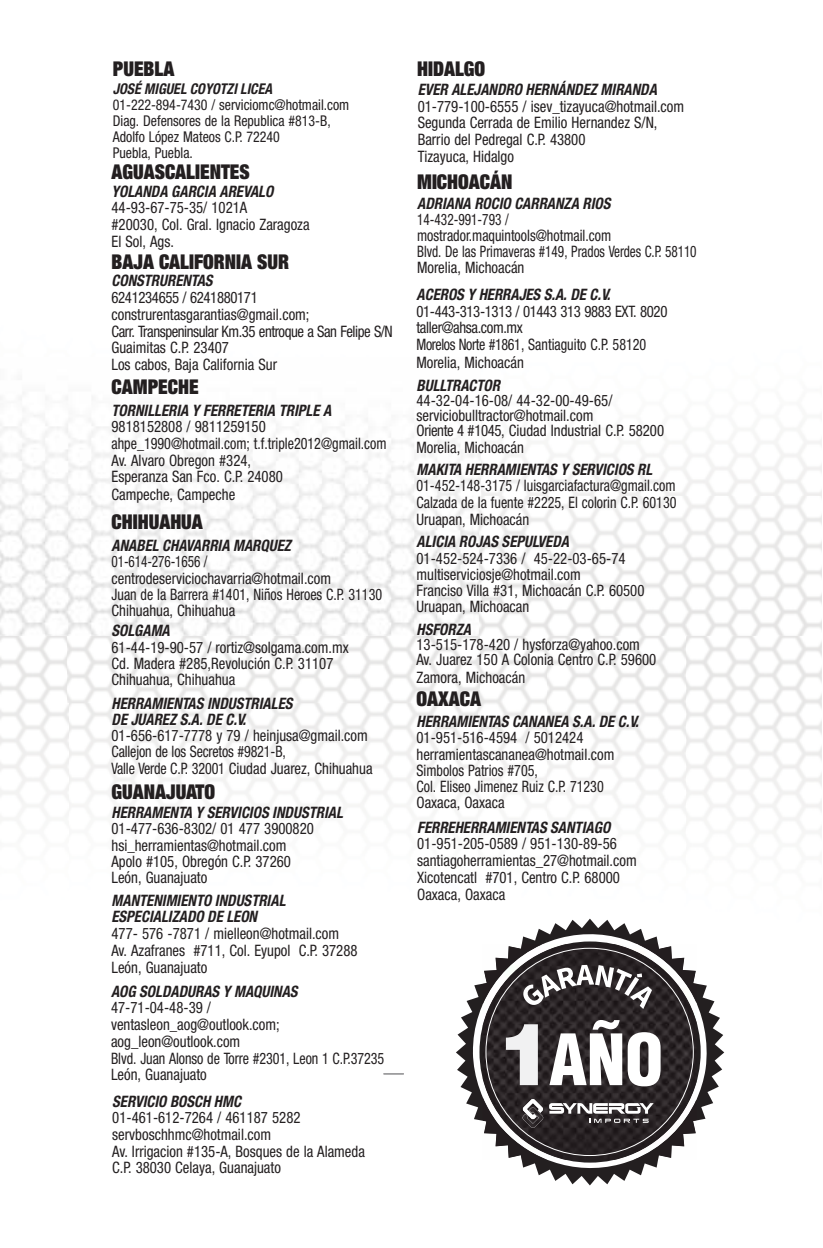
<style>
.page{position:relative;width:823px;height:1248px;background:#fff}
.page>*{position:absolute;margin:0;border:0;box-sizing:border-box;transform-origin:0 0}
.t1{font:900 condensed 69px "Helvetica";color:#fff}
.t2{font:20.4px "Helvetica Neue LT 107 X Blk Cn";color:#231f20;scale:.94 1}
.t3{font:15.8px/16.8px "Helvetica Neue LT 57 Cn";color:#231f20;scale:.94 1}
.t4{font:15.8px/16.2px "Helvetica Neue LT 77 Bd Cn Obl";color:#231f20;scale:.94 1}
.t5{font:15.8px/16.2px "Helvetica Neue LT 57 Cn";color:#231f20;scale:.84 1}
.t6{font:15.8px/17px "Helvetica Neue LT 57 Cn";letter-spacing:-.025em;color:#231f20;scale:.94 1}
.t7{font:15.8px/16.8px "Helvetica Neue LT 57 Cn";color:#231f20;text-align:justify;scale:.89 1}
.t8{font:14.8px/16.2px "Helvetica Neue LT 57 Cn";color:#231f20;scale:.94 1}
.t9{font:14.8px "Helvetica Neue LT 77 Bd Cn Obl";color:#231f20;scale:.94 1}
.s1{font-stretch:normal;font-size:87.4px;color:#f1f1f2}
</style>
<div class="page">
<img style="left:685px;top:635px;width:137px;height:418px">
<img style="left:0;top:415px;width:479px;height:659px">
<img style="left:479px;top:635px;width:68px;height:172px">
<img style="left:547px;top:635px;width:138px;height:284px">
<img style="left:479px;top:431px;width:343px;height:204px">
<svg style="left:383px;top:1074px;width:21px;height:1px"></svg>
<svg style="left:456px;top:919px;width:268px;height:266px"></svg>
<img style="left:483px;top:944px;width:213px;height:216px">
<img style="left:483px;top:944px;width:213px;height:216px;border-radius:81px">
<svg style="left:522px;top:965px;width:130px;height:44px"></svg>
<svg style="left:522px;top:1099px;width:21px;height:29px"></svg>
<svg style="left:549px;top:1103px;width:104px;height:20px"></svg>
<p class="t2" style="left:113px;top:57px;width:67px">PUEBLA</p>
<p class="t9" style="left:113px;top:80px;width:171px">JOSÉ MIGUEL COYOTZI LICEA</p>
<p class="t8" style="left:113px;top:98px;width:253px">01-222-894-7430 / serviciomc@hotmail.com Diag. Defensores de la Republica #813-B, Adolfo López Mateos C.P. 72240<br>Puebla, Puebla.</p>
<p class="t2" style="left:111px;top:160px;width:149px">AGUASCALIENTES</p>
<p class="t4" style="left:111px;top:183px;width:174px">YOLANDA GARCIA AREVALO</p>
<p class="t3" style="left:111px;top:201px;width:212px">44-93-67-75-35/ 1021A<br>#20030, Col. Gral. Ignacio Zaragoza<br>El Sol, Ags.</p>
<p class="t2" style="left:111px;top:250px;width:190px">BAJA CALIFORNIA SUR</p>
<p class="t4" style="left:111px;top:273px;width:109px">CONSTRURENTAS</p>
<p class="t3" style="left:111px;top:291px;width:301px">6241234655 / 6241880171 construrentasgarantias@gmail.com;<br>Carr. Transpeninsular Km.35 entroque a San Felipe S/N Guaimitas C.P. 23407<br>Los cabos, Baja California Sur</p>
<p class="t2" style="left:111px;top:375px;width:94px">CAMPECHE</p>
<p class="t4" style="left:111px;top:402px;width:235px">TORNILLERIA Y FERRETERIA TRIPLE A</p>
<p class="t3" style="left:111px;top:420px;width:294px">9818152808 / 9811259150 ahpe_1990@hotmail.com; t.f.triple2012@gmail.com<br>Av. Alvaro Obregon #324,<br>Esperanza San Fco. C.P. 24080<br>Campeche, Campeche</p>
<p class="t2" style="left:111px;top:511px;width:99px">CHIHUAHUA</p>
<p class="t4" style="left:111px;top:538px;width:192px">ANABEL CHAVARRIA MARQUEZ</p>
<p class="t5" style="left:111px;top:555px;width:324px">01-614-276-1656 / centrodeserviciochavarria@hotmail.com<br>Juan de la Barrera #1401, Niños Heroes C.P. 31130<br>Chihuahua, Chihuahua</p>
<p class="t4" style="left:111px;top:623px;width:64px">SOLGAMA</p>
<p class="t3" style="left:111px;top:640px;width:254px;line-height:16.2px">61-44-19-90-57 / rortiz@solgama.com.mx<br>Cd. Madera #285,Revolución C.P. 31107<br>Chihuahua, Chihuahua</p>
<p class="t4" style="left:111px;top:696px;width:194px">HERRAMIENTAS INDUSTRIALES<br>DE JUAREZ S.A. DE C.V.</p>
<p class="t3" style="left:111px;top:729px;width:279px;line-height:16.2px">01-656-617-7778 y 79 / heinjusa@gmail.com<br>Callejon de los Secretos #9821-B,<br>Valle Verde C.P. 32001 Ciudad Juarez, Chihuahua</p>
<p class="t2" style="left:111px;top:780px;width:112px">GUANAJUATO</p>
<p class="t4" style="left:111px;top:805px;width:248px">HERRAMENTA Y SERVICIOS INDUSTRIAL</p>
<p class="t3" style="left:111px;top:822px;width:217px;line-height:16.2px">01-477-636-8302/ 01 477 3900820 hsi_herramientas@hotmail.com<br>Apolo #105, Obregón C.P. 37260<br>León, Guanajuato</p>
<p class="t4" style="left:111px;top:892px;width:187px;line-height:16.8px">MANTENIMIENTO INDUSTRIAL<br>ESPECIALIZADO DE LEON</p>
<p class="t3" style="left:111px;top:927px;width:263px">477- 576 -7871 / mielleon@hotmail.com<br>Av. Azafranes #711, Col. Eyupol C.P. 37288<br>León, Guanajuato</p>
<p class="t4" style="left:111px;top:983px;width:200px">AOG SOLDADURAS Y MAQUINAS</p>
<p class="t3" style="left:111px;top:1001px;width:292px">47-71-04-48-39 /<br>ventasleon_aog@outlook.com; aog_leon@outlook.com<br>Blvd. Juan Alonso de Torre #2301, Leon 1 C.P.37235<br>León, Guanajuato</p>
<p class="t4" style="left:112px;top:1093px;width:138px">SERVICIO BOSCH HMC</p>
<p class="t3" style="left:112px;top:1111px;width:270px">01-461-612-7264 / 461187 5282 servboschhmc@hotmail.com<br>Av. Irrigacion #135-A, Bosques de la Alameda C.P. 38030 Celaya, Guanajuato</p>
<p class="t2" style="left:417px;top:57px;width:74px">HIDALGO</p>
<p class="t4" style="left:418px;top:81px;width:256px">EVER ALEJANDRO HERNÁNDEZ MIRANDA</p>
<p class="t3" style="left:418px;top:99px;width:285px">01-779-100-6555 / isev_tizayuca@hotmail.com Segunda Cerrada de Emilio Hernandez S/N, Barrio del Pedregal C.P. 43800<br>Tizayuca, Hidalgo</p>
<p class="t2" style="left:417px;top:170px;width:103px">MICHOACÁN</p>
<p class="t4" style="left:417px;top:195px;width:207px">ADRIANA ROCIO CARRANZA RIOS</p>
<p class="t5" style="left:417px;top:213px;width:334px">14-432-991-793 / mostrador.maquintools@hotmail.com<br>Blvd. De las Primaveras #149, Prados Verdes C.P. 58110<br>Morelia, Michoacán</p>
<p class="t4" style="left:416px;top:286px;width:208px">ACEROS Y HERRAJES S.A. DE C.V.</p>
<p class="t6" style="left:416px;top:304px;width:268px">01-443-313-1313 / 01443 313 9883 EXT. 8020 taller@ahsa.com.mx<br>Morelos Norte #1861, Santiaguito C.P. 58120<br>Morelia, Michoacán</p>
<p class="t4" style="left:416px;top:377px;width:90px">BULLTRACTOR</p>
<p class="t3" style="left:416px;top:394px;width:265px;line-height:14.8px">44-32-04-16-08/ 44-32-00-49-65/ serviciobulltractor@hotmail.com<br>Oriente 4 #1045, Ciudad Industrial C.P. 58200</p>
<p class="t3" style="left:416px;top:441px;width:116px">Morelia, Michoacán</p>
<p class="t4" style="left:416px;top:461px;width:252px">MAKITA HERRAMIENTAS Y SERVICIOS RL</p>
<p class="t7" style="left:416px;top:479px;width:294px">01-452-148-3175 / luisgarciafactura@gmail.com Calzada de la fuente #2225, El colorin C.P. 60130<br>Uruapan, Michoacán</p>
<p class="t4" style="left:416px;top:534px;width:164px">ALICIA ROJAS SEPULVEDA</p>
<p class="t3" style="left:416px;top:551px;width:244px;line-height:16.2px">01-452-524-7336 / 45-22-03-65-74 multiserviciosje@hotmail.com<br>Franciso Villa #31, Michoacán C.P. 60500<br>Uruapan, Michoacan</p>
<p class="t4" style="left:416px;top:622px;width:59px">HSFORZA</p>
<p class="t3" style="left:416px;top:638px;width:257px;line-height:14.8px">13-515-178-420 / hysforza@yahoo.com<br>Av. Juarez 150 A Colonia Centro C.P. 59600</p>
<p class="t3" style="left:416px;top:670px;width:117px">Zamora, Michoacán</p>
<p class="t2" style="left:416px;top:687px;width:70px">OAXACA</p>
<p class="t4" style="left:416px;top:714px;width:238px">HERRAMIENTAS CANANEA S.A. DE C.V.</p>
<p class="t3" style="left:416px;top:731px;width:212px;line-height:16.2px">01-951-516-4594 / 5012424 herramientascananea@hotmail.com<br>Simbolos Patrios #705,<br>Col. Eliseo Jimenez Ruiz C.P. 71230<br>Oaxaca, Oaxaca</p>
<p class="t4" style="left:417px;top:819px;width:207px">FERREHERRAMIENTAS SANTIAGO</p>
<p class="t3" style="left:417px;top:837px;width:235px">01-951-205-0589 / 951-130-89-56 santiagoherramientas_27@hotmail.com<br>Xicotencatl #701, Centro C.P. 68000<br>Oaxaca, Oaxaca</p>
<h1 class="t1" style="left:498px;top:1033px;width:167px"><span class="s1">1</span> AÑO</h1>
</div>
